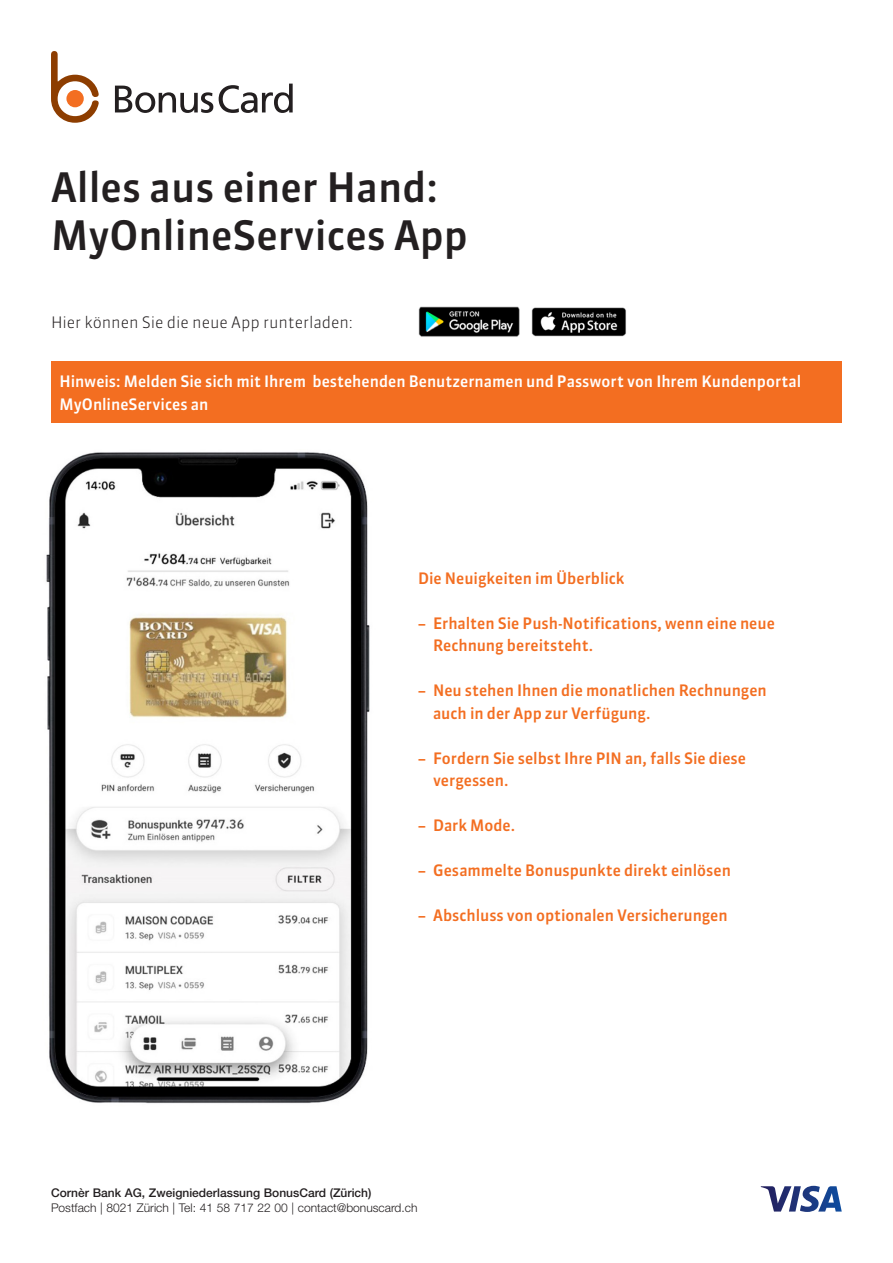
<style>
.page{position:relative;width:893px;height:1263px;background:#fff}
.page>*{position:absolute;margin:0;border:0;box-sizing:border-box;transform-origin:0 0}
.t1{font:500 40.5px "Sanuk";color:#231f20}
.t2{font:500 15.75px/22.5px "Sanuk";color:#f36e21}
.t3{font:500 15.75px/22.5px "Sanuk";color:#fff}
.t4{font:300 15.75px "Sanuk";letter-spacing:-.005em;color:#231f20}
._7_Antragsformular{font:300 12px "Helvetica Neue LT Std";color:#231f20}
._7_Antragsformular-2{font:500 12px "Helvetica Neue LT Std";color:#231f20}
</style>
<div class="page">
<svg style="left:51px;top:51px;width:48px;height:72px"></svg>
<div style="left:66px;top:90px;width:18px;height:17px;background:#f36e21;border-radius:50%"></div>
<svg style="left:115px;top:86px;width:98px;height:27px"></svg>
<svg style="left:219px;top:84px;width:74px;height:29px"></svg>
<img style="left:531px;top:307px;width:95px;height:30px">
<img style="left:418px;top:307px;width:102px;height:30px">
<img style="left:46px;top:452px;width:324px;height:652px">
<div style="left:51px;top:361px;width:791px;height:62px;background:#f36e21"></div>
<svg style="left:761px;top:1186px;width:81px;height:26px"></svg>
<p class="t1" style="left:51px;top:162px;width:388px">Alles aus einer Hand:</p>
<p class="t1" style="left:51px;top:210px;width:418px">MyOnlineServices App</p>
<p class="t4" style="left:51px;top:313px;width:303px">Hier können Sie die neue App runterladen:</p>
<p class="t3" style="left:60px;top:370px;width:743px">Hinweis: Melden Sie sich mit Ihrem bestehenden Benutzernamen und Passwort von Ihrem Kundenportal<br>MyOnlineServices an</p>
<p class="t2" style="left:418px;top:567px;width:208px">Die Neuigkeiten im Überblick</p>
<p class="t2" style="left:433px;top:612px;width:343px;text-indent:-15px">– Erhalten Sie Push-Notifications, wenn eine neue<br>Rechnung bereitsteht.</p>
<p class="t2" style="left:433px;top:679px;width:335px;text-indent:-15px">– Neu stehen Ihnen die monatlichen Rechnungen auch in der App zur Verfügung.</p>
<p class="t2" style="left:433px;top:747px;width:315px;text-indent:-15px">– Fordern Sie selbst Ihre PIN an, falls Sie diese vergessen.</p>
<p class="t2" style="left:418px;top:814px;width:99px">– Dark Mode.</p>
<p class="t2" style="left:418px;top:859px;width:314px">– Gesammelte Bonuspunkte direkt einlösen</p>
<p class="t2" style="left:418px;top:904px;width:311px">– Abschluss von optionalen Versicherungen</p>
<p class="_7_Antragsformular-2" style="left:51px;top:1185px;width:322px">Cornèr Bank AG, Zweigniederlassung BonusCard (Zürich)</p>
<p class="_7_Antragsformular" style="left:51px;top:1200px;width:368px">Postfach | 8021 Zürich | Tel: 41 58 717 22 00 | contact@bonuscard.ch</p>
</div>
